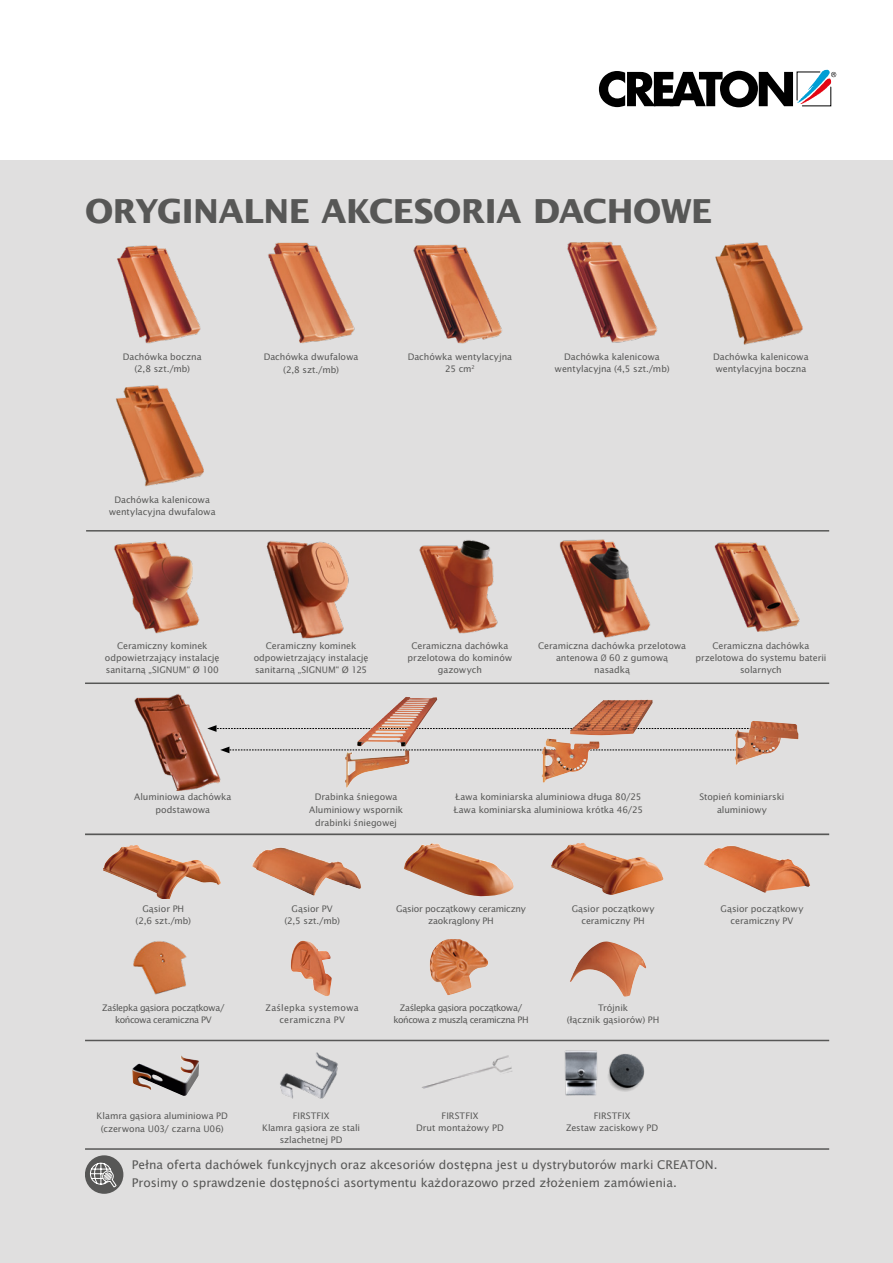
<style>
.page{position:relative;width:893px;height:1263px;background:#fff}
.page>*{position:absolute;margin:0;border:0;box-sizing:border-box;transform-origin:0 0}
.t1{font:700 33px "Lucida Sans CE";letter-spacing:-.015em;color:#575756}
.t2{font:12px/18px "Lucida San Rom";color:#575756}
.t3{font:9px/12px "Lucida Sans CE";letter-spacing:-.01em;color:#575756;text-align:center}
.t4{font:9px/12px "Lucida Sans CE";letter-spacing:-.045em;color:#575756;text-align:center}
.t5{font:9px/12px "Lucida Sans CE";letter-spacing:.02em;color:#575756;text-align:center}
.s1{font-family:"Lucida Grande"}
.s2{font-family:"Arial Narrow"}
</style>
<div class="page">
<div style="left:0;top:160px;width:893px;height:1103px;background:#e0dfdf"></div>
<svg style="left:599px;top:70px;width:237px;height:37px"></svg>
<div style="left:85px;top:1155px;width:38px;height:39px;background:#575756;border-radius:50%"></div>
<svg style="left:90px;top:1162px;width:27px;height:26px"></svg>
<hr style="left:85px;top:1148px;width:744px;height:2px;background:#575756">
<hr style="left:86px;top:530px;width:743px;height:1px;background:#575756">
<hr style="left:85px;top:682px;width:744px;height:2px;background:#575756">
<hr style="left:85px;top:1040px;width:744px;height:1px;background:#575756">
<hr style="left:85px;top:833px;width:744px;height:2px;background:#575756">
<img style="left:134px;top:694px;width:87px;height:96px">
<svg style="left:207px;top:725px;width:528px;height:7px"></svg>
<svg style="left:220px;top:746px;width:515px;height:7px"></svg>
<img style="left:357px;top:697px;width:80px;height:50px">
<img style="left:345px;top:744px;width:64px;height:43px">
<img style="left:542px;top:738px;width:58px;height:44px">
<img style="left:570px;top:699px;width:83px;height:36px">
<img style="left:735px;top:721px;width:64px;height:44px">
<img style="left:132px;top:1055px;width:67px;height:41px">
<img style="left:280px;top:1052px;width:58px;height:47px">
<img style="left:564px;top:1050px;width:81px;height:46px">
<img style="left:422px;top:1055px;width:90px;height:34px">
<img style="left:117px;top:245px;width:84px;height:99px">
<img style="left:116px;top:385px;width:88px;height:102px">
<img style="left:268px;top:242px;width:87px;height:102px">
<img style="left:413px;top:244px;width:89px;height:100px">
<img style="left:567px;top:241px;width:90px;height:102px">
<img style="left:715px;top:242px;width:88px;height:103px">
<img style="left:570px;top:941px;width:76px;height:56px">
<img style="left:430px;top:939px;width:58px;height:56px">
<img style="left:103px;top:845px;width:118px;height:54px">
<img style="left:291px;top:941px;width:41px;height:55px">
<img style="left:404px;top:843px;width:110px;height:53px">
<img style="left:114px;top:541px;width:86px;height:93px">
<img style="left:266px;top:541px;width:83px;height:98px">
<img style="left:714px;top:542px;width:86px;height:90px">
<img style="left:559px;top:539px;width:92px;height:99px">
<img style="left:419px;top:540px;width:79px;height:94px">
<img style="left:252px;top:847px;width:109px;height:49px">
<img style="left:704px;top:846px;width:106px;height:47px">
<img style="left:551px;top:843px;width:113px;height:52px">
<img style="left:133px;top:941px;width:54px;height:54px">
<h1 class="t1" style="left:85px;top:191px;width:629px">ORYGINALNE AKCESORIA DACHOWE</h1>
<p class="t3" style="left:123px;top:350px;width:80px">Dachówka boczna (2,8 szt./mb)</p>
<p class="t3" style="left:264px;top:350px;width:96px;line-height:13px">Dachówka dwufalowa (2,8 szt./mb)</p>
<p class="t3" style="left:408px;top:350px;width:106px">Dachówka wentylacyjna<br>25 cm<sup>2</sup></p>
<p class="t3" style="left:555px;top:350px;width:117px">Dachówka kalenicowa wentylacyjna (4,5 szt./mb)</p>
<p class="t3" style="left:713px;top:350px;width:97px;text-align:left">Dachówka kalenicowa wentylacyjna boczna</p>
<p class="t3" style="left:109px;top:494px;width:108px">Dachówka kalenicowa wentylacyjna dwufalowa</p>
<p class="t3" style="left:105px;top:640px;width:116px">Ceramiczny kominek odpowietrzający instalację sanitarną „SIGNUM“ <span class="s1">Ø</span> 100</p>
<p class="t3" style="left:254px;top:640px;width:116px">Ceramiczny kominek odpowietrzający instalację sanitarną „SIGNUM“ <span class="s1">Ø</span> 125</p>
<p class="t3" style="left:408px;top:640px;width:106px">Ceramiczna dachówka przelotowa do kominów gazowych</p>
<p class="t3" style="left:538px;top:640px;width:150px">Ceramiczna dachówka przelotowa antenowa <span class="s2">Ø</span> 60 z gumową nasadką</p>
<p class="t3" style="left:695px;top:640px;width:133px">Ceramiczna dachówka przelotowa do systemu baterii solarnych</p>
<p class="t3" style="left:134px;top:790px;width:99px;line-height:13px">Aluminiowa dachówka podstawowa</p>
<p class="t3" style="left:309px;top:790px;width:95px;line-height:13px">Drabinka śniegowa<br>Aluminiowy wspornik drabinki śniegowej</p>
<p class="t3" style="left:454px;top:790px;width:191px;line-height:13px;text-align:left">Ława kominiarska aluminiowa długa 80/25<br>Ława kominiarska aluminiowa krótka 46/25</p>
<p class="t3" style="left:699px;top:790px;width:87px;line-height:13px">Stopień kominiarski aluminiowy</p>
<p class="t3" style="left:136px;top:903px;width:57px">Gąsior PH (2,6 szt./mb)</p>
<p class="t3" style="left:284px;top:903px;width:57px">Gąsior PV (2,5 szt./mb)</p>
<p class="t3" style="left:396px;top:903px;width:131px">Gąsior początkowy ceramiczny zaokrąglony PH</p>
<p class="t3" style="left:572px;top:903px;width:84px">Gąsior początkowy ceramiczny PH</p>
<p class="t3" style="left:721px;top:903px;width:84px">Gąsior początkowy ceramiczny PV</p>
<p class="t4" style="left:102px;top:1001px;width:124px">Zaślepka gąsiora początkowa/ końcowa ceramiczna PV</p>
<p class="t5" style="left:266px;top:1001px;width:95px">Zaślepka systemowa ceramiczna PV</p>
<p class="t4" style="left:393px;top:1001px;width:137px">Zaślepka gąsiora początkowa/ końcowa z muszlą ceramiczna PH</p>
<p class="t3" style="left:567px;top:1001px;width:94px">Trójnik<br>(łącznik gąsiorów) PH</p>
<p class="t3" style="left:97px;top:1109px;width:133px;line-height:13px">Klamra gąsiora aluminiowa PD (czerwona U03/ czarna U06)</p>
<p class="t3" style="left:262px;top:1109px;width:99px">FIRSTFIX<br>Klamra gąsiora ze stali szlachetnej PD</p>
<p class="t3" style="left:416px;top:1109px;width:89px">FIRSTFIX<br>Drut montażowy PD</p>
<p class="t3" style="left:566px;top:1109px;width:94px">FIRSTFIX<br>Zestaw zaciskowy PD</p>
<h2 class="t2" style="left:132px;top:1156px;width:587px">Pełna oferta dachówek funkcyjnych oraz akcesoriów dostępna jest u dystrybutorów marki CREATON.<br>Prosimy o sprawdzenie dostępności asortymentu każdorazowo przed złożeniem zamówienia.</h2>
</div>
